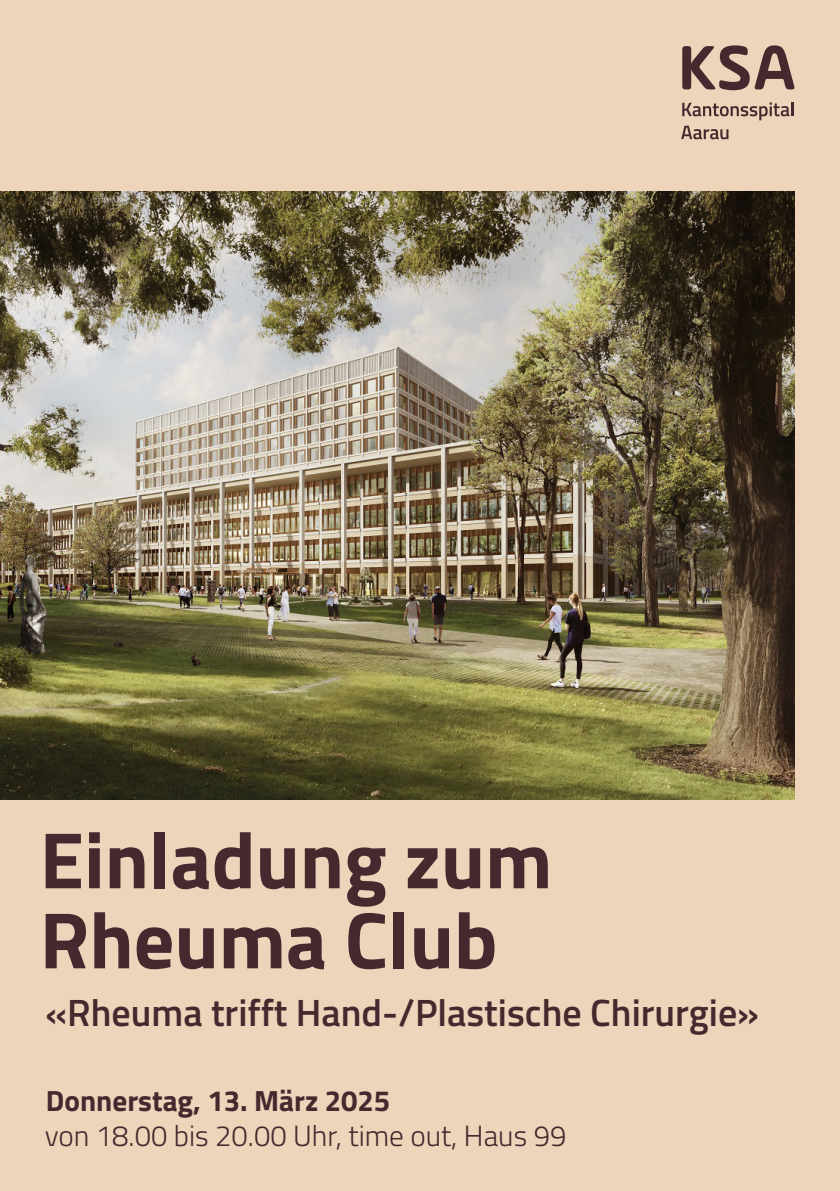
<style>
.page{position:relative;width:840px;height:1191px;background:#fff}
.page>*{position:absolute;margin:0;border:0;box-sizing:border-box;transform-origin:0 0}
.t1{font:700 80px/80px "Titillium Web";color:#46282e}
.t2{font:600 38px "Titillium Web";color:#46282e}
.t3{font:300 29.2px "Titillium Web";color:#46282e}
.t4{font:700 29.2px "Titillium Web";color:#46282e}
</style>
<div class="page">
<div style="left:0;top:0;width:839px;height:1191px;background:#edd4ba"></div>
<img style="left:0;top:192px;width:794px;height:607px">
<svg style="left:682px;top:45px;width:112px;height:45px"></svg>
<svg style="left:682px;top:102px;width:110px;height:18px"></svg>
<svg style="left:681px;top:126px;width:47px;height:13px"></svg>
<h1 class="t1" style="left:40px;top:816px;width:514px">Einladung zum<br>Rheuma Club</h1>
<p class="t2" style="left:45px;top:983px;width:714px">«Rheuma trifft Hand-/Plastische Chirurgie»</p>
<p class="t4" style="left:46px;top:1078px;width:345px">Donnerstag, 13. März 2025</p>
<p class="t3" style="left:45px;top:1114px;width:523px">von 18.00 bis 20.00 Uhr, time out, Haus 99</p>
</div>
